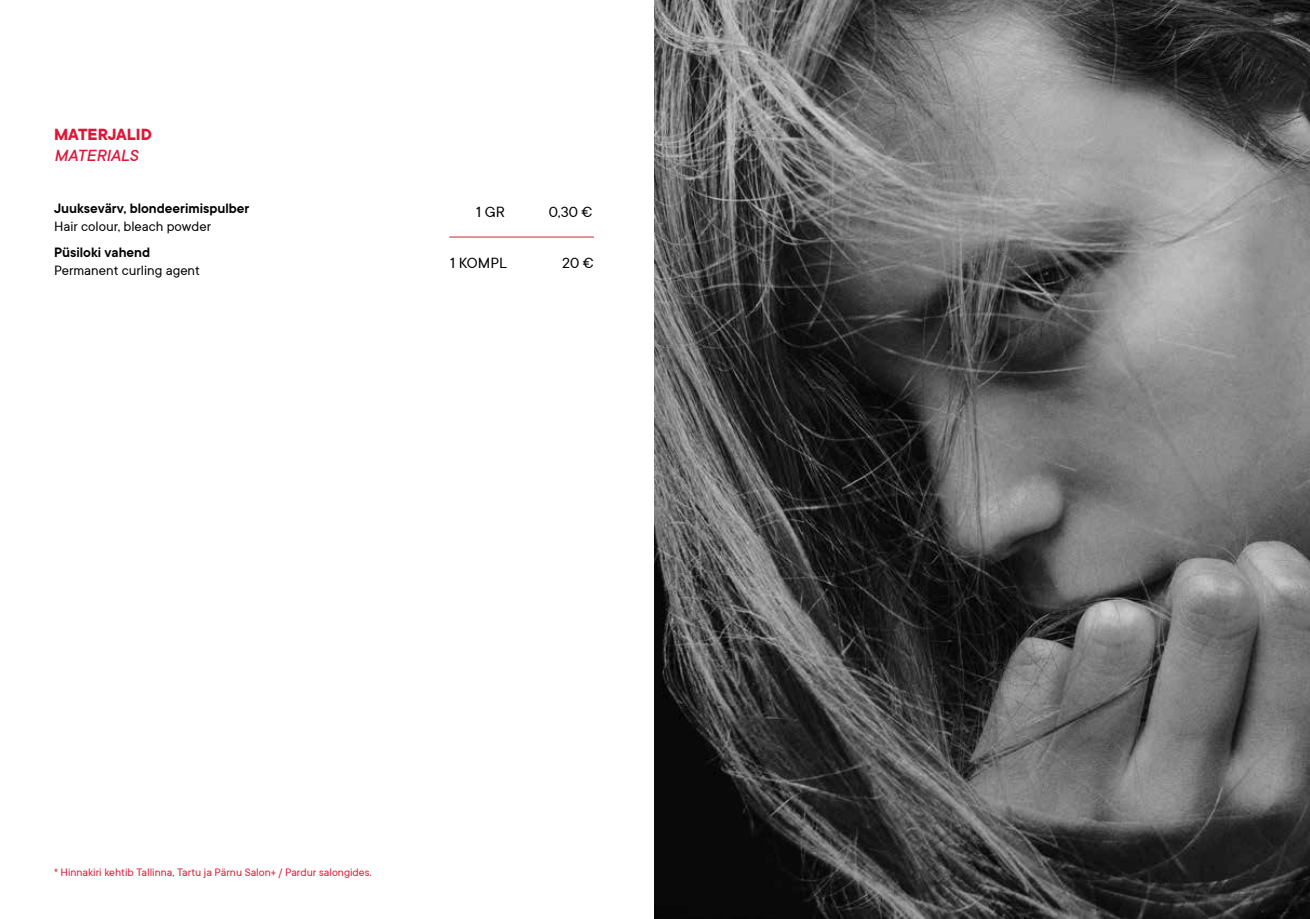
<style>
.page{position:relative;width:1310px;height:919px;background:#fff}
.page>*{position:absolute;margin:0;border:0;box-sizing:border-box;transform-origin:0 0}
.t1{font:700 18px "TT Commons";color:#de1738}
.t2{font:italic 500 18px "TT Commons";color:#de1738}
.t3{font:16.5px "TT Commons";color:#000}
.t4{font:15px "TT Commons";color:#000}
.t5{font:600 15px "TT Commons";color:#000}
.t6{font:12px "TT Commons";color:#de1738}
</style>
<div class="page">
<hr style="left:449px;top:237px;width:145px;height:1px;background:#d2232a">
<img style="left:655px;top:0;width:655px;height:918px">
<h1 class="t1" style="left:54px;top:122px;width:99px">MATERJALID</h1>
<h1 class="t2" style="left:54px;top:146px;width:86px">MATERIALS</h1>
<p class="t5" style="left:54px;top:200px;width:197px">Juuksevärv, blondeerimispulber</p>
<p class="t4" style="left:54px;top:217px;width:159px">Hair colour, bleach powder</p>
<p class="t5" style="left:54px;top:244px;width:98px">Püsiloki vahend</p>
<p class="t4" style="left:54px;top:261px;width:147px">Permanent curling agent</p>
<h2 class="t3" style="left:476px;top:201px;width:30px">1 GR</h2>
<h2 class="t3" style="left:450px;top:252px;width:58px">1 KOMPL</h2>
<h2 class="t3" style="left:549px;top:201px;width:45px">0,30 €</h2>
<h2 class="t3" style="left:562px;top:252px;width:33px">20 €</h2>
<p class="t6" style="left:54px;top:864px;width:319px">* Hinnakiri kehtib Tallinna, Tartu ja Pärnu Salon+ / Pardur salongides.</p>
</div>
